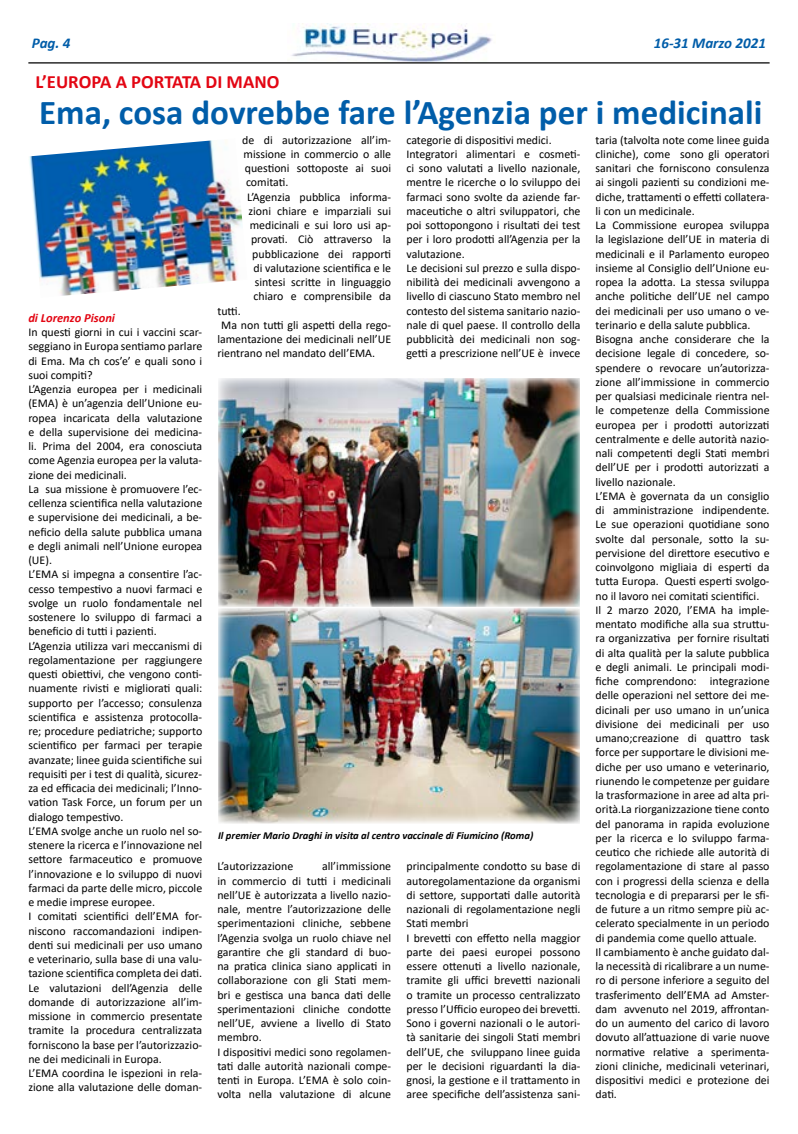
<style>
.page{position:relative;width:798px;height:1134px;background:#fff}
.page>*{position:absolute;margin:0;border:0;box-sizing:border-box;transform-origin:0 0}
.t1{font:700 35px "Calibri";color:#005da9}
.t2{font:700 18.75px "Calibri";color:#e30613}
.t3{font:italic 700 15px "Calibri";color:#005da9}
.t4{font:italic 700 12.5px "Calibri";color:#e30613}
.t5{font:11.88px/14.2px "Calibri";color:#000}
.t6{font:italic 700 10.62px "Calibri";color:#000}
</style>
<div class="page">
<img style="left:291px;top:24px;width:201px;height:38px">
<hr style="left:28px;top:62px;width:741px;height:2px;background:#000">
<img style="left:29px;top:140px;width:214px;height:156px">
<img style="left:218px;top:378px;width:361px;height:230px">
<img style="left:218px;top:608px;width:361px;height:216px">
<p class="t3" style="left:32px;top:32px;width:40px">Pag. 4</p>
<p class="t3" style="left:653px;top:32px;width:114px">16-31 Marzo 2021</p>
<h2 class="t2" style="left:35px;top:69px;width:245px">L’EUROPA A PORTATA DI MANO</h2>
<h1 class="t1" style="left:39px;top:88px;width:724px">Ema, cosa dovrebbe fare l’Agenzia per i medicinali</h1>
<p class="t4" style="left:28px;top:309px;width:88px">di Lorenzo Pisoni</p>
<p class="t5" style="left:28px;top:325px;width:175px">In questi giorni in cui i vaccini scar&shy;seggiano in Europa sentiamo parlare di Ema. Ma ch cos’e’ e quali sono i suoi compiti?<br>L’Agenzia europea per i medicinali (EMA) è un’agenzia dell’Unione eu&shy;ropea incaricata della valutazione e della supervisione dei medicina&shy;li. Prima del 2004, era conosciuta come Agenzia europea per la valuta&shy;zione dei medicinali.<br>La sua missione è promuovere l’ec&shy;cellenza scientifica nella valutazione e supervisione dei medicinali, a be&shy;neficio della salute pubblica umana e degli animali nell’Unione europea (UE).<br>L’EMA si impegna a consentire l’ac&shy;cesso tempestivo a nuovi farmaci e svolge un ruolo fondamentale nel sostenere lo sviluppo di farmaci a beneficio di tutti i pazienti.<br>L’Agenzia utilizza vari meccanismi di regolamentazione per raggiungere questi obiettivi, che vengono conti&shy;nuamente rivisti e migliorati quali: supporto per l’accesso; consulenza scientifica e assistenza protocolla&shy;re; procedure pediatriche; supporto scientifico per farmaci per terapie avanzate; linee guida scientifiche sui requisiti per i test di qualità, sicurez&shy;za ed efficacia dei medicinali; l’Inno&shy;vation Task Force, un forum per un dialogo tempestivo.<br>L’EMA svolge anche un ruolo nel so&shy;stenere la ricerca e l’innovazione nel settore farmaceutico e promuove l’innovazione e lo sviluppo di nuovi farmaci da parte delle micro, piccole e medie imprese europee.<br>I comitati scientifici dell’EMA for&shy;niscono raccomandazioni indipen&shy;denti sui medicinali per uso umano e veterinario, sulla base di una valu&shy;tazione scientifica completa dei dati.<br>Le valutazioni dell’Agenzia delle domande di autorizzazione all’im&shy;missione in commercio presentate tramite la procedura centralizzata forniscono la base per l’autorizzazio&shy;ne dei medicinali in Europa.<br>L’EMA coordina le ispezioni in rela&shy;zione alla valutazione delle doman-</p>
<p class="t5" style="left:242px;top:132px;width:150px">de di autorizzazione all’im-</p>
<p class="t5" style="left:243px;top:146px;width:149px">missione in commercio o alle</p>
<p class="t5" style="left:245px;top:161px;width:148px">questioni sottoposte ai suoi</p>
<p class="t5" style="left:246px;top:175px;width:44px">comitati.</p>
<p class="t5" style="left:247px;top:189px;width:145px">L’Agenzia pubblica informa-</p>
<p class="t5" style="left:248px;top:203px;width:144px">zioni chiare e imparziali sui</p>
<p class="t5" style="left:250px;top:218px;width:143px">medicinali e sui loro usi ap-</p>
<p class="t5" style="left:251px;top:232px;width:141px">provati. Ciò attraverso la</p>
<p class="t5" style="left:252px;top:246px;width:140px">pubblicazione dei rapporti</p>
<p class="t5" style="left:253px;top:260px;width:139px">di valutazione scientifica e le</p>
<p class="t5" style="left:255px;top:275px;width:138px">sintesi scritte in linguaggio</p>
<p class="t5" style="left:253px;top:289px;width:139px">chiaro e comprensibile da</p>
<p class="t5" style="left:217px;top:303px;width:25px">tutti.</p>
<p class="t5" style="left:221px;top:317px;width:171px">Ma non tutti gli aspetti della rego-</p>
<p class="t5" style="left:217px;top:332px;width:175px">lamentazione dei medicinali nell’UE</p>
<p class="t5" style="left:217px;top:346px;width:159px">rientrano nel mandato dell’EMA.</p>
<p class="t5" style="left:406px;top:132px;width:175px">categorie di dispositivi medici.<br>Integratori alimentari e cosmeti&shy;ci sono valutati a livello nazionale, mentre le ricerche o lo sviluppo dei farmaci sono svolte da aziende far&shy;maceutiche o altri sviluppatori, che poi sottopongono i risultati dei test per i loro prodotti all’Agenzia per la valutazione.<br>Le decisioni sul prezzo e sulla dispo&shy;nibilità dei medicinali avvengono a livello di ciascuno Stato membro nel contesto del sistema sanitario nazio&shy;nale di quel paese. Il controllo della pubblicità dei medicinali non sog&shy;getti a prescrizione nell’UE è invece</p>
<p class="t6" style="left:218px;top:828px;width:316px">Il premier Mario Draghi in visita al centro vaccinale di Fiumicino (Roma)</p>
<p class="t5" style="left:217px;top:859px;width:175px;text-indent:105px">all’immissione in commercio di tutti i medicinali nell’UE è autorizzata a livello nazio&shy;nale, mentre l’autorizzazione delle sperimentazioni cliniche, sebbene l’Agenzia svolga un ruolo chiave nel garantire che gli standard di buo&shy;na pratica clinica siano applicati in collaborazione con gli Stati mem&shy;bri e gestisca una banca dati delle sperimentazioni cliniche condotte nell’UE, avviene a livello di Stato membro.<br>I dispositivi medici sono regolamen&shy;tati dalle autorità nazionali compe&shy;tenti in Europa. L’EMA è solo coin&shy;volta nella valutazione di alcune</p>
<p class="t5" style="left:217px;top:859px;width:77px">L’autorizzazione</p>
<p class="t5" style="left:406px;top:859px;width:175px">principalmente condotto su base di autoregolamentazione da organismi di settore, supportati dalle autorità nazionali di regolamentazione negli Stati membri<br>I brevetti con effetto nella maggior parte dei paesi europei possono essere ottenuti a livello nazionale, tramite gli uffici brevetti nazionali o tramite un processo centralizzato presso l’Ufficio europeo dei brevetti.<br>Sono i governi nazionali o le autori&shy;tà sanitarie dei singoli Stati membri dell’UE, che sviluppano linee guida per le decisioni riguardanti la dia&shy;gnosi, la gestione e il trattamento in aree specifiche dell’assistenza sani-</p>
<p class="t5" style="left:595px;top:132px;width:175px">taria (talvolta note come linee guida cliniche), come sono gli operatori sanitari che forniscono consulenza ai singoli pazienti su condizioni me&shy;diche, trattamenti o effetti collatera&shy;li con un medicinale.<br>La Commissione europea sviluppa la legislazione dell’UE in materia di medicinali e il Parlamento europeo insieme al Consiglio dell’Unione eu&shy;ropea la adotta. La stessa sviluppa anche politiche dell’UE nel campo dei medicinali per uso umano o ve&shy;terinario e della salute pubblica.<br>Bisogna anche considerare che la decisione legale di concedere, so&shy;spendere o revocare un’autorizza&shy;zione all’immissione in commercio per qualsiasi medicinale rientra nel&shy;le competenze della Commissione europea per i prodotti autorizzati centralmente e delle autorità nazio&shy;nali competenti degli Stati membri dell’UE per i prodotti autorizzati a livello nazionale.<br>L’EMA è governata da un consiglio di amministrazione indipendente.<br>Le sue operazioni quotidiane sono svolte dal personale, sotto la su&shy;pervisione del direttore esecutivo e coinvolgono migliaia di esperti da tutta Europa. Questi esperti svolgo&shy;no il lavoro nei comitati scientifici.<br>Il 2 marzo 2020, l’EMA ha imple&shy;mentato modifiche alla sua struttu&shy;ra organizzativa per fornire risultati di alta qualità per la salute pubblica e degli animali. Le principali modi&shy;fiche comprendono: integrazione delle operazioni nel settore dei me&shy;dicinali per uso umano in un’unica divisione dei medicinali per uso umano;creazione di quattro task force per supportare le divisioni me&shy;diche per uso umano e veterinario, riunendo le competenze per guidare la trasformazione in aree ad alta pri&shy;orità.La riorganizzazione tiene conto del panorama in rapida evoluzione per la ricerca e lo sviluppo farma&shy;ceutico che richiede alle autorità di regolamentazione di stare al passo con i progressi della scienza e della tecnologia e di prepararsi per le sfi&shy;de future a un ritmo sempre più ac&shy;celerato specialmente in un periodo di pandemia come quello attuale.<br>Il cambiamento è anche guidato dal&shy;la necessità di ricalibrare a un nume&shy;ro di persone inferiore a seguito del trasferimento dell’EMA ad Amster&shy;dam avvenuto nel 2019, affrontan&shy;do un aumento del carico di lavoro dovuto all’attuazione di varie nuove normative relative a sperimenta&shy;zioni cliniche, medicinali veterinari, dispositivi medici e protezione dei dati.</p>
</div>
